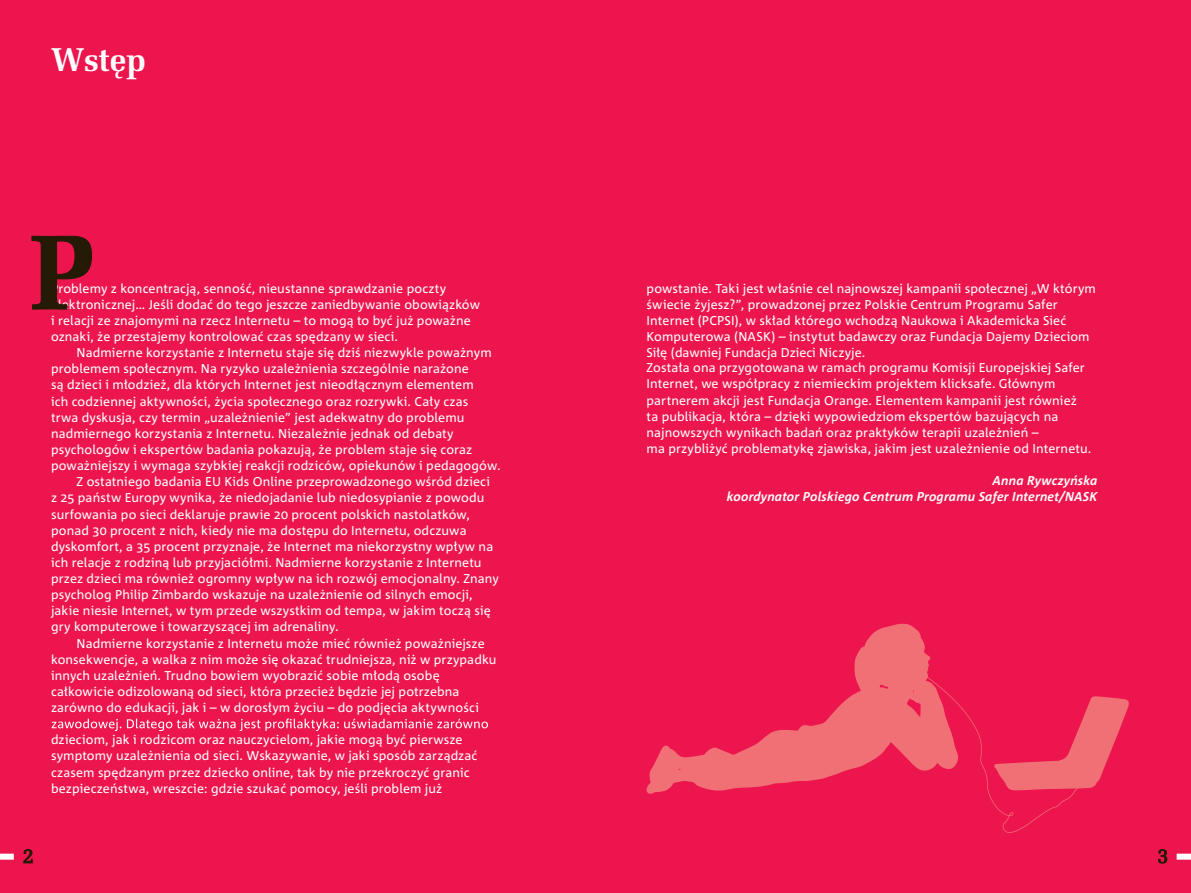
<style>
.page{position:relative;width:1191px;height:893px;background:#ed154e}
.page>*{position:absolute;margin:0;border:0;box-sizing:border-box;transform-origin:0 0}
.t1{font:700 33px "Melior LT Pro";color:#fff}
.t2{font:12.75px/16px "Corpid C1";letter-spacing:.01em;color:#fff}
.t3{font:italic 700 12.75px/16.2px "Corpid C1";letter-spacing:.005em;color:#fff;text-align:right}
</style>
<div class="page">
<svg style="left:52px;top:718px;width:436px;height:13px"></svg>
<svg style="left:1158px;top:849px;width:9px;height:14px"></svg>
<div style="left:0;top:854px;width:14px;height:6px;background:#fff"></div>
<div style="left:1176px;top:854px;width:15px;height:6px;background:#fff"></div>
<svg style="left:23px;top:849px;width:9px;height:14px"></svg>
<svg style="left:32px;top:236px;width:60px;height:73px"></svg>
<svg style="left:646px;top:623px;width:279px;height:171px"></svg>
<svg style="left:907px;top:653px;width:222px;height:180px"></svg>
<h1 class="t1" style="left:51px;top:40px;width:97px">Wstęp</h1>
<p class="t2" style="left:51px;top:280px;width:430px">Problemy z koncentracją, senność, nieustanne sprawdzanie poczty elektronicznej… Jeśli dodać do tego jeszcze zaniedbywanie obowiązków i relacji ze znajomymi na rzecz Internetu – to mogą to być już poważne oznaki, że przestajemy kontrolować czas spędzany w sieci.</p>
<p class="t2" style="left:77px;top:344px;width:417px">Nadmierne korzystanie z Internetu staje się dziś niezwykle poważnym</p>
<p class="t2" style="left:51px;top:360px;width:419px">problemem społecznym. Na ryzyko uzależnienia szczególnie narażone</p>
<p class="t2" style="left:51px;top:377px;width:424px">są dzieci i młodzież, dla których Internet jest nieodłącznym elementem</p>
<p class="t2" style="left:51px;top:393px;width:419px">ich codziennej aktywności, życia społecznego oraz rozrywki. Cały czas</p>
<p class="t2" style="left:51px;top:409px;width:415px">trwa dyskusja, czy termin „uzależnienie” jest adekwatny do problemu</p>
<p class="t2" style="left:51px;top:425px;width:404px">nadmiernego korzystania z Internetu. Niezależnie jednak od debaty</p>
<p class="t2" style="left:51px;top:441px;width:423px">psychologów i ekspertów badania pokazują, że problem staje się coraz</p>
<p class="t2" style="left:51px;top:457px;width:451px">poważniejszy i wymaga szybkiej reakcji rodziców, opiekunów i pedagogów.</p>
<p class="t2" style="left:77px;top:473px;width:415px">Z ostatniego badania EU Kids Online przeprowadzonego wśród dzieci</p>
<p class="t2" style="left:51px;top:490px;width:435px">z 25 państw Europy wynika, że niedojadanie lub niedosypianie z powodu</p>
<p class="t2" style="left:51px;top:506px;width:420px">surfowania po sieci deklaruje prawie 20 procent polskich nastolatków,</p>
<p class="t2" style="left:51px;top:522px;width:417px">ponad 30 procent z nich, kiedy nie ma dostępu do Internetu, odczuwa</p>
<p class="t2" style="left:51px;top:538px;width:444px">dyskomfort, a 35 procent przyznaje, że Internet ma niekorzystny wpływ na</p>
<p class="t2" style="left:51px;top:554px;width:432px">ich relacje z rodziną lub przyjaciółmi. Nadmierne korzystanie z Internetu</p>
<p class="t2" style="left:51px;top:570px;width:449px">przez dzieci ma również ogromny wpływ na ich rozwój emocjonalny. Znany</p>
<p class="t2" style="left:51px;top:586px;width:423px">psycholog Philip Zimbardo wskazuje na uzależnienie od silnych emocji,</p>
<p class="t2" style="left:51px;top:602px;width:441px">jakie niesie Internet, w tym przede wszystkim od tempa, w jakim toczą się</p>
<p class="t2" style="left:51px;top:619px;width:289px">gry komputerowe i towarzyszącej im adrenaliny.</p>
<p class="t2" style="left:77px;top:635px;width:409px">Nadmierne korzystanie z Internetu może mieć również poważniejsze</p>
<p class="t2" style="left:51px;top:651px;width:447px">konsekwencje, a walka z nim może się okazać trudniejsza, niż w przypadku</p>
<p class="t2" style="left:51px;top:667px;width:390px">innych uzależnień. Trudno bowiem wyobrazić sobie młodą osobę</p>
<p class="t2" style="left:51px;top:683px;width:410px">całkowicie odizolowaną od sieci, która przecież będzie jej potrzebna</p>
<p class="t2" style="left:51px;top:699px;width:429px">zarówno do edukacji, jak i – w dorosłym życiu – do podjęcia aktywności</p>
<p class="t2" style="left:51px;top:731px;width:428px">dzieciom, jak i rodzicom oraz nauczycielom, jakie mogą być pierwsze symptomy uzależnienia od sieci. Wskazywanie, w jaki sposób zarządzać czasem spędzanym przez dziecko online, tak by nie przekroczyć granic bezpieczeństwa, wreszcie: gdzie szukać pomocy, jeśli problem już</p>
<p class="t2" style="left:646px;top:280px;width:451px">powstanie. Taki jest właśnie cel najnowszej kampanii społecznej „W którym świecie żyjesz?”, prowadzonej przez Polskie Centrum Programu Safer Internet (PCPSI), w skład którego wchodzą Naukowa i Akademicka Sieć Komputerowa (NASK) – instytut badawczy oraz Fundacja Dajemy Dzieciom Siłę (dawniej Fundacja Dzieci Niczyje.<br>Została ona przygotowana w ramach programu Komisji Europejskiej Safer Internet, we współpracy z niemieckim projektem klicksafe. Głównym partnerem akcji jest Fundacja Orange. Elementem kampanii jest również<br>ta publikacja, która – dzięki wypowiedziom ekspertów bazujących na najnowszych wynikach badań oraz praktyków terapii uzależnień –<br>ma przybliżyć problematykę zjawiska, jakim jest uzależnienie od Internetu.</p>
<p class="t3" style="left:726px;top:472px;width:372px">Anna Rywczyńska<br>koordynator Polskiego Centrum Programu Safer Internet/NASK</p>
</div>
